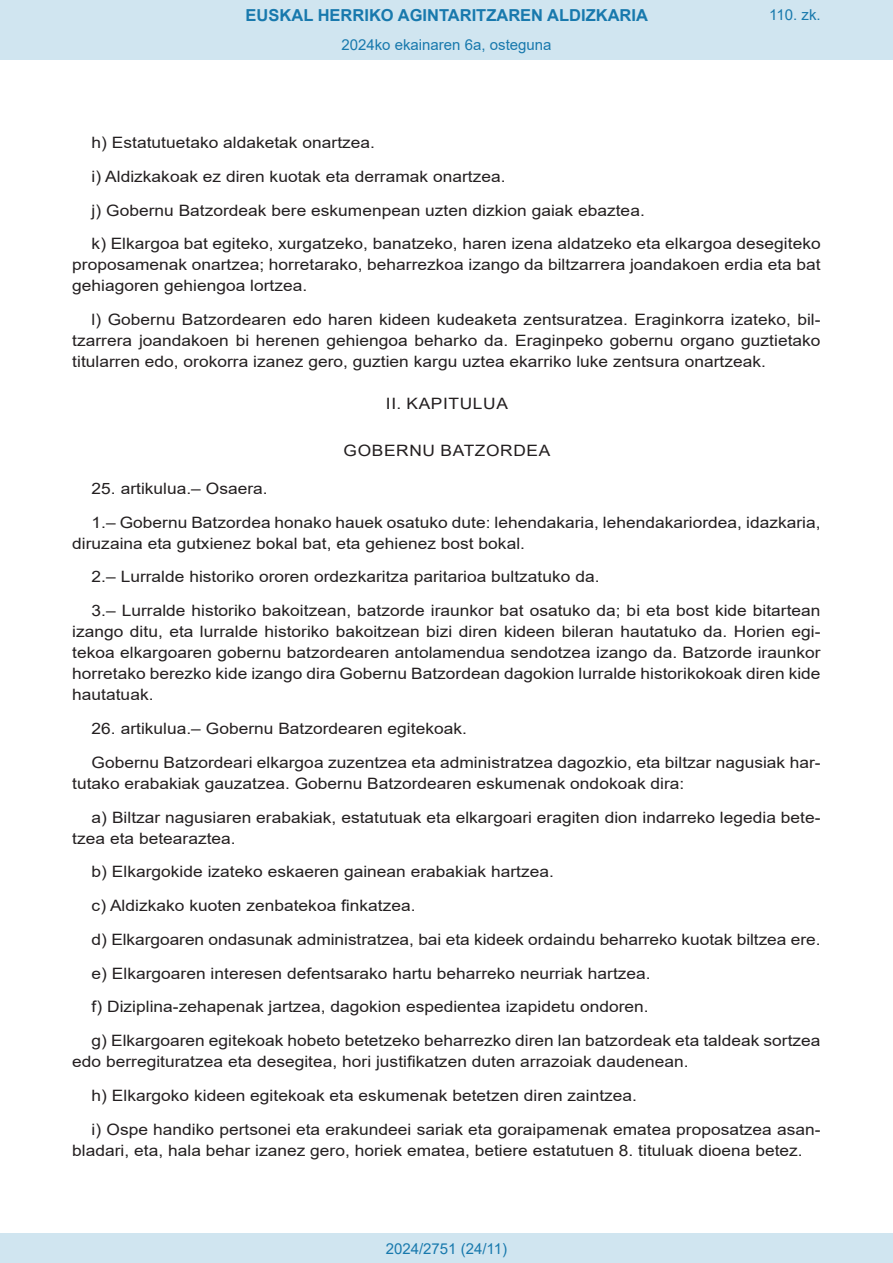
<style>
.page{position:relative;width:893px;height:1263px;background:#fff}
.page>*{position:absolute;margin:0;border:0;box-sizing:border-box;transform-origin:0 0}
.t1{font:700 16.5px "Arial";color:#1879ad}
.BOPVDetalle{font:15.6px/21px "Arial";color:#231f20;scale:1.11 1}
.BOPVClave{font:15.6px "Arial";letter-spacing:.035em;color:#231f20;scale:1.11 1}
.Paginacion_Centro{font:15px "Arial";color:#1879ad}
</style>
<div class="page">
<div style="left:0;top:0;width:893px;height:60px;background:#d0e5f0"></div>
<div style="left:0;top:1233px;width:893px;height:30px;background:#d0e5f0"></div>
<p class="t1" style="left:246px;top:3px;width:404px">EUSKAL HERRIKO AGINTARITZAREN ALDIZKARIA</p>
<p class="Paginacion_Centro" style="left:341px;top:35px;width:212px">2024ko ekainaren 6a, osteguna</p>
<p class="Paginacion_Centro" style="left:769px;top:5px;width:53px">110. zk.</p>
<p class="BOPVDetalle" style="left:92px;top:132px;width:257px">h) Estatutuetako aldaketak onartzea.</p>
<p class="BOPVDetalle" style="left:92px;top:166px;width:374px">i) Aldizkakoak ez diren kuotak eta derramak onartzea.</p>
<p class="BOPVDetalle" style="left:92px;top:200px;width:500px">j) Gobernu Batzordeak bere eskumenpean uzten dizkion gaiak ebaztea.</p>
<p class="BOPVDetalle" style="left:72px;top:233px;width:676px;text-align:justify;text-indent:19px">k) Elkargoa bat egiteko, xurgatzeko, banatzeko, haren izena aldatzeko eta elkargoa desegiteko proposamenak onartzea; horretarako, beharrezkoa izango da biltzarrera joandakoen erdia eta bat gehiagoren gehiengoa lortzea.</p>
<p class="BOPVDetalle" style="left:72px;top:309px;width:676px;text-align:justify;text-indent:19px">l) Gobernu Batzordearen edo haren kideen kudeaketa zentsuratzea. Eraginkorra izateko, bil&shy;tzarrera joandakoen bi herenen gehiengoa beharko da. Eraginpeko gobernu organo guztietako titularren edo, orokorra izanez gero, guztien kargu uztea ekarriko luke zentsura onartzeak.</p>
<p class="BOPVClave" style="left:386px;top:393px;width:111px">II. KAPITULUA</p>
<p class="BOPVClave" style="left:344px;top:440px;width:188px">GOBERNU BATZORDEA</p>
<p class="BOPVDetalle" style="left:92px;top:478px;width:160px">25. artikulua.– Osaera.</p>
<p class="BOPVDetalle" style="left:72px;top:512px;width:676px;text-indent:19px">1.– Gobernu Batzordea honako hauek osatuko dute: lehendakaria, lehendakariordea, idazkaria, diruzaina eta gutxienez bokal bat, eta gehienez bost bokal.</p>
<p class="BOPVDetalle" style="left:92px;top:566px;width:459px">2.– Lurralde historiko ororen ordezkaritza paritarioa bultzatuko da.</p>
<p class="BOPVDetalle" style="left:72px;top:600px;width:676px;text-align:justify;text-indent:19px">3.– Lurralde historiko bakoitzean, batzorde iraunkor bat osatuko da; bi eta bost kide bitartean izango ditu, eta lurralde historiko bakoitzean bizi diren kideen bileran hautatuko da. Horien egi&shy;tekoa elkargoaren gobernu batzordearen antolamendua sendotzea izango da. Batzorde iraunkor horretako berezko kide izango dira Gobernu Batzordean dagokion lurralde historikokoak diren kide hautatuak.</p>
<p class="BOPVDetalle" style="left:92px;top:718px;width:340px">26. artikulua.– Gobernu Batzordearen egitekoak.</p>
<p class="BOPVDetalle" style="left:72px;top:752px;width:676px;text-indent:19px">Gobernu Batzordeari elkargoa zuzentzea eta administratzea dagozkio, eta biltzar nagusiak har&shy;tutako erabakiak gauzatzea. Gobernu Batzordearen eskumenak ondokoak dira:</p>
<p class="BOPVDetalle" style="left:72px;top:806px;width:676px;text-indent:19px">a) Biltzar nagusiaren erabakiak, estatutuak eta elkargoari eragiten dion indarreko legedia bete&shy;tzea eta betearaztea.</p>
<p class="BOPVDetalle" style="left:92px;top:861px;width:418px">b) Elkargokide izateko eskaeren gainean erabakiak hartzea.</p>
<p class="BOPVDetalle" style="left:92px;top:895px;width:293px">c) Aldizkako kuoten zenbatekoa finkatzea.</p>
<p class="BOPVDetalle" style="left:92px;top:929px;width:658px">d) Elkargoaren ondasunak administratzea, bai eta kideek ordaindu beharreko kuotak biltzea ere.</p>
<p class="BOPVDetalle" style="left:92px;top:962px;width:505px">e) Elkargoaren interesen defentsarako hartu beharreko neurriak hartzea.</p>
<p class="BOPVDetalle" style="left:92px;top:996px;width:503px">f) Diziplina-zehapenak jartzea, dagokion espedientea izapidetu ondoren.</p>
<p class="BOPVDetalle" style="left:72px;top:1030px;width:676px;text-indent:19px">g) Elkargoaren egitekoak hobeto betetzeko beharrezko diren lan batzordeak eta taldeak sortzea edo berregituratzea eta desegitea, hori justifikatzen duten arrazoiak daudenean.</p>
<p class="BOPVDetalle" style="left:92px;top:1085px;width:493px">h) Elkargoko kideen egitekoak eta eskumenak betetzen diren zaintzea.</p>
<p class="BOPVDetalle" style="left:72px;top:1118px;width:676px;text-indent:19px">i) Ospe handiko pertsonei eta erakundeei sariak eta goraipamenak ematea proposatzea asan&shy;bladari, eta, hala behar izanez gero, horiek ematea, betiere estatutuen 8. tituluak dioena betez.</p>
<p class="Paginacion_Centro" style="left:386px;top:1238px;width:123px">2024/2751 (24/11)</p>
</div>
